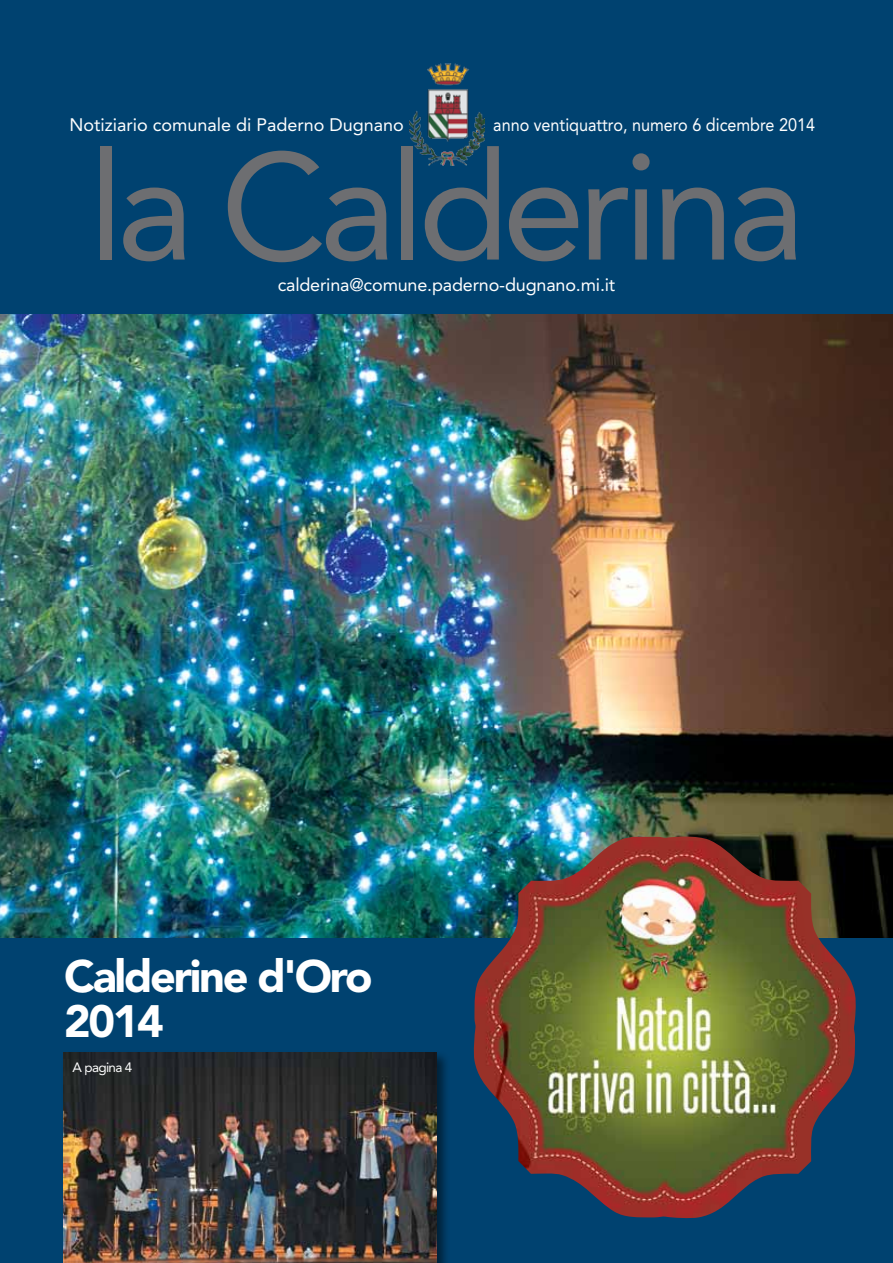
<style>
.page{position:relative;width:893px;height:1263px;background:#004270}
.page>*{position:absolute;margin:0;border:0;box-sizing:border-box;transform-origin:0 0}
.t1{font:150px "Avenir LT Std";letter-spacing:-.05em;color:#6d6e71}
.t2{font:900 45px/45px "Avenir LT Std";letter-spacing:-.05em;color:#fff}
.t3{font:18px "Avenir LT Std";color:#fff}
.t4{font:18px "Avenir LT Std";color:#fff;scale:.9 1}
.t5{font:13.5px "Avenir LT Std";letter-spacing:-.05em;color:#fff}
</style>
<div class="page">
<div style="left:62px;top:1050px;width:388px;height:213px;background:#000;opacity:.5"></div>
<img style="left:64px;top:1052px;width:372px;height:211px">
<img style="left:410px;top:64px;width:75px;height:101px">
<img style="left:0;top:315px;width:893px;height:623px">
<img style="left:473px;top:836px;width:384px;height:383px">
<p class="t3" style="left:69px;top:114px;width:336px">Notiziario comunale di Paderno Dugnano</p>
<p class="t4" style="left:493px;top:115px;width:359px">anno ventiquattro, numero 6 dicembre 2014</p>
<h1 class="t1" style="left:88px;top:120px;width:719px">la Calderina</h1>
<p class="t3" style="left:278px;top:275px;width:339px">calderina@comune.paderno-dugnano.mi.it</p>
<h2 class="t2" style="left:64px;top:953px;width:310px">Calderine d'Oro<br>2014</h2>
<p class="t5" style="left:73px;top:1059px;width:61px">A pagina 4</p>
</div>
